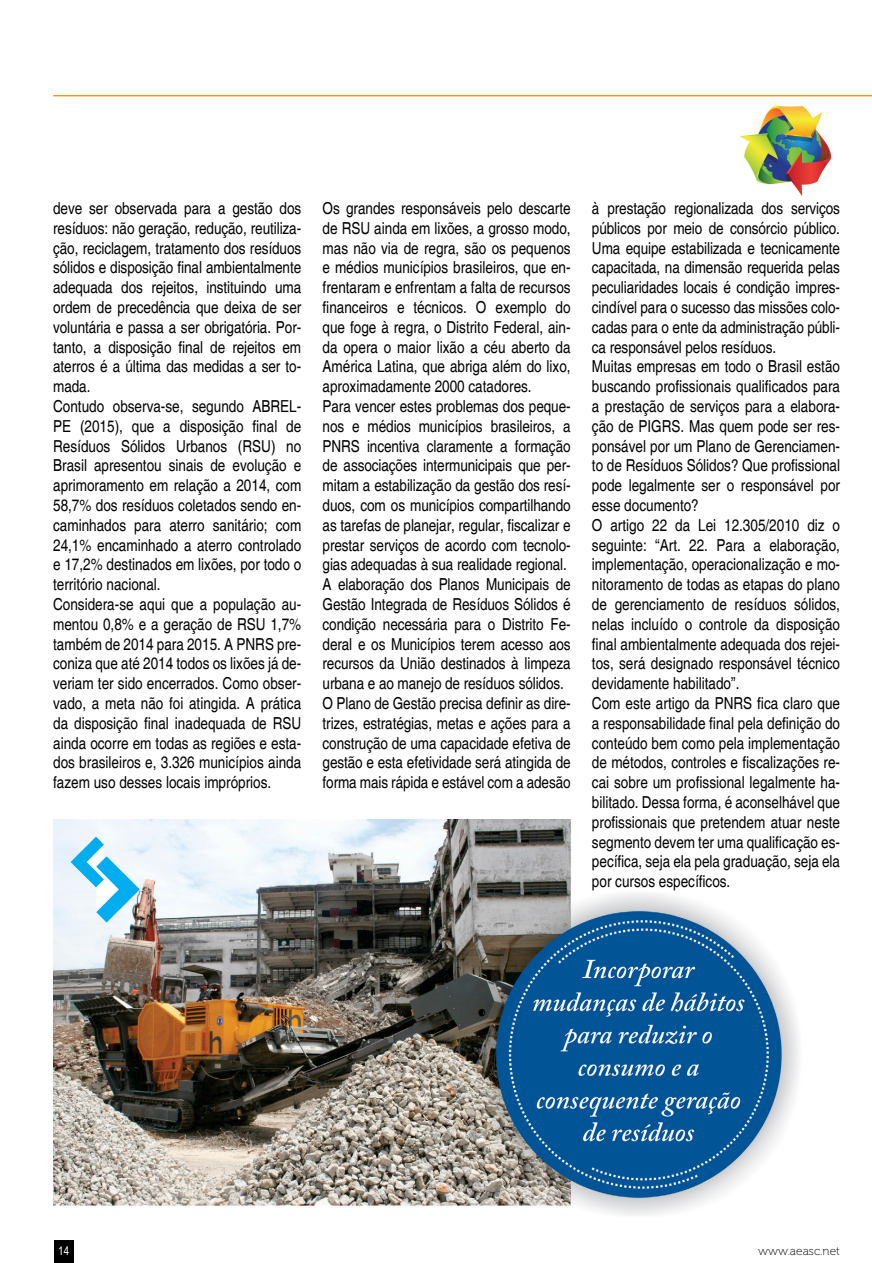
<style>
.page{position:relative;width:872px;height:1263px;background:#fff}
.page>*{position:absolute;margin:0;border:0;box-sizing:border-box;transform-origin:0 0}
.t1{font:condensed 16.5px/19.8px "Helvetica";color:#000}
.t2{font:12px "Museo 100";color:#000}
.t3{font:12px "Arial Narrow";color:#fff}
</style>
<div class="page">
<img style="left:53px;top:820px;width:746px;height:395px">
<div style="left:54px;top:1240px;width:20px;height:23px;background:#000"></div>
<img style="left:740px;top:105px;width:92px;height:91px">
<hr style="left:53px;top:95px;width:819px;height:1px;background:#f7941e">
<p class="t1" style="left:53px;top:198px;width:250px">deve ser observada para a gestão dos resíduos: não geração, redução, reutiliza&shy;ção, reciclagem, tratamento dos resíduos sólidos e disposição final ambientalmente adequada dos rejeitos, instituindo uma ordem de precedência que deixa de ser voluntária e passa a ser obrigatória. Por&shy;tanto, a disposição final de rejeitos em aterros é a última das medidas a ser to&shy;mada.<br>Contudo observa-se, segundo ABREL-PE (2015), que a disposição final de Resíduos Sólidos Urbanos (RSU) no Brasil apresentou sinais de evolução e aprimoramento em relação a 2014, com 58,7% dos resíduos coletados sendo en&shy;caminhados para aterro sanitário; com 24,1% encaminhado a aterro controlado e 17,2% destinados em lixões, por todo o território nacional.<br>Considera-se aqui que a população au&shy;mentou 0,8% e a geração de RSU 1,7% também de 2014 para 2015. A PNRS pre&shy;coniza que até 2014 todos os lixões já de&shy;veriam ter sido encerrados. Como obser&shy;vado, a meta não foi atingida. A prática da disposição final inadequada de RSU ainda ocorre em todas as regiões e esta&shy;dos brasileiros e, 3.326 municípios ainda fazem uso desses locais impróprios.</p>
<p class="t1" style="left:322px;top:198px;width:250px">Os grandes responsáveis pelo descarte de RSU ainda em lixões, a grosso modo, mas não via de regra, são os pequenos e médios municípios brasileiros, que en&shy;frentaram e enfrentam a falta de recursos financeiros e técnicos. O exemplo do que foge à regra, o Distrito Federal, ain&shy;da opera o maior lixão a céu aberto da América Latina, que abriga além do lixo, aproximadamente 2000 catadores.<br>Para vencer estes problemas dos peque&shy;nos e médios municípios brasileiros, a PNRS incentiva claramente a formação de associações intermunicipais que per&shy;mitam a estabilização da gestão dos resí&shy;duos, com os municípios compartilhando as tarefas de planejar, regular, fiscalizar e prestar serviços de acordo com tecnolo&shy;gias adequadas à sua realidade regional.<br>A elaboração dos Planos Municipais de Gestão Integrada de Resíduos Sólidos é condição necessária para o Distrito Fe&shy;deral e os Municípios terem acesso aos recursos da União destinados à limpeza urbana e ao manejo de resíduos sólidos.<br>O Plano de Gestão precisa definir as dire&shy;trizes, estratégias, metas e ações para a construção de uma capacidade efetiva de gestão e esta efetividade será atingida de forma mais rápida e estável com a adesão</p>
<p class="t1" style="left:592px;top:198px;width:250px">à prestação regionalizada dos serviços públicos por meio de consórcio público.<br>Uma equipe estabilizada e tecnicamente capacitada, na dimensão requerida pelas peculiaridades locais é condição impres&shy;cindível para o sucesso das missões colo&shy;cadas para o ente da administração públi&shy;ca responsável pelos resíduos.<br>Muitas empresas em todo o Brasil estão buscando profissionais qualificados para a prestação de serviços para a elabora&shy;ção de PIGRS. Mas quem pode ser res&shy;ponsável por um Plano de Gerenciamen&shy;to de Resíduos Sólidos? Que profissional pode legalmente ser o responsável por esse documento?<br>O artigo 22 da Lei 12.305/2010 diz o seguinte: “Art. 22. Para a elaboração, implementação, operacionalização e mo&shy;nitoramento de todas as etapas do plano de gerenciamento de resíduos sólidos, nelas incluído o controle da disposição final ambientalmente adequada dos rejei&shy;tos, será designado responsável técnico devidamente habilitado”.<br>Com este artigo da PNRS fica claro que a responsabilidade final pela definição do conteúdo bem como pela implementação de métodos, controles e fiscalizações re&shy;cai sobre um profissional legalmente ha&shy;bilitado. Dessa forma, é aconselhável que profissionais que pretendem atuar neste segmento devem ter uma qualificação es&shy;pecífica, seja ela pela graduação, seja ela por cursos específicos.</p>
<p class="t3" style="left:58px;top:1242px;width:12px">14</p>
<p class="t2" style="left:758px;top:1244px;width:83px">www.aeasc.net</p>
</div>
